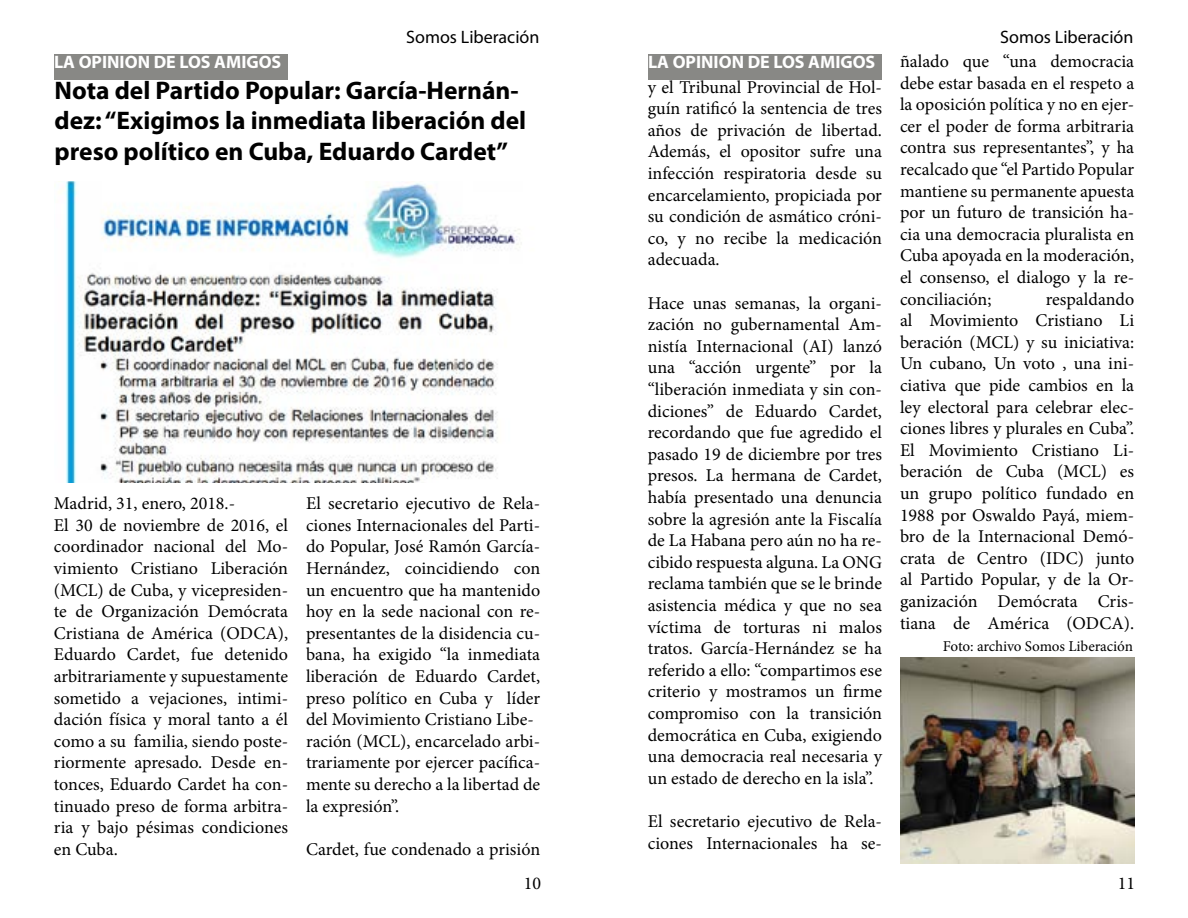
<style>
.page{position:relative;width:1188px;height:918px;background:#fff}
.page>*{position:absolute;margin:0;border:0;box-sizing:border-box;transform-origin:0 0}
.t1{font:700 25.5px/30.6px "Myriad Pro";color:#000}
.t2{font:18px/21.6px "Minion Pro";color:#000;text-align:justify}
.t3{font:700 18px "Myriad Pro";color:#fff}
.t4{font:18px "Myriad Pro";color:#000}
.t5{font:15px "Minion Pro";color:#000}
</style>
<div class="page">
<div style="left:54px;top:54px;width:234px;height:26px;background:#888885"></div>
<div style="left:648px;top:54px;width:234px;height:26px;background:#888885"></div>
<img style="left:65px;top:182px;width:457px;height:300px">
<img style="left:900px;top:657px;width:234px;height:207px">
<p class="t4" style="left:406px;top:26px;width:135px">Somos Liberación</p>
<p class="t4" style="left:1000px;top:26px;width:135px">Somos Liberación</p>
<p class="t3" style="left:54px;top:50px;width:229px">LA OPINION DE LOS AMIGOS</p>
<h1 class="t1" style="left:55px;top:74px;width:473px">Nota del Partido Popular: García-Hernán&shy;dez: “Exigimos la inmediata liberación del preso político en Cuba, Eduardo Cardet”</h1>
<p class="t2" style="left:54px;top:493px;width:236px;text-align:left">Madrid, 31, enero, 2018.-<br>El 30 de noviembre de 2016, el coordinador nacional del Mo&shy;vimiento Cristiano Liberación (MCL) de Cuba, y vicepresiden&shy;te de Organización Demócrata<br>Cristiana de América (ODCA),<br>Eduardo Cardet, fue detenido arbitrariamente y supuestamente sometido a vejaciones, intimi&shy;dación física y moral tanto a él como a su familia, siendo poste&shy;riormente apresado. Desde en&shy;tonces, Eduardo Cardet ha con&shy;tinuado preso de forma arbitra&shy;ria y bajo pésimas condiciones en Cuba.</p>
<p class="t2" style="left:306px;top:493px;width:236px;text-align:left">El secretario ejecutivo de Rela&shy;ciones Internacionales del Parti&shy;do Popular, José Ramón García-<br>Hernández, coincidiendo con un encuentro que ha mantenido hoy en la sede nacional con re&shy;presentantes de la disidencia cu&shy;bana, ha exigido “la inmediata liberación de Eduardo Cardet, preso político en Cuba y líder del Movimiento Cristiano Libe&shy;ración (MCL), encarcelado arbi&shy;trariamente por ejercer pacífica&shy;mente su derecho a la libertad de la expresión”.</p>
<p class="t2" style="left:306px;top:838px;width:236px">Cardet, fue condenado a prisión</p>
<p class="t2" style="left:524px;top:873px;width:19px">10</p>
<p class="t3" style="left:648px;top:50px;width:229px">LA OPINION DE LOS AMIGOS</p>
<p class="t2" style="left:648px;top:76px;width:236px">y el Tribunal Provincial de Hol&shy;guín ratificó la sentencia de tres años de privación de libertad.<br>Además, el opositor sufre una infección respiratoria desde su encarcelamiento, propiciada por su condición de asmático cróni&shy;co, y no recibe la medicación adecuada.</p>
<p class="t2" style="left:648px;top:292px;width:236px">Hace unas semanas, la organi&shy;zación no gubernamental Am&shy;nistía Internacional (AI) lanzó una “acción urgente” por la “liberación inmediata y sin con&shy;diciones” de Eduardo Cardet, recordando que fue agredido el pasado 19 de diciembre por tres presos. La hermana de Cardet, había presentado una denuncia sobre la agresión ante la Fiscalía de La Habana pero aún no ha re&shy;cibido respuesta alguna. La ONG reclama también que se le brinde asistencia médica y que no sea víctima de torturas ni malos tratos. García-Hernández se ha referido a ello: “compartimos ese criterio y mostramos un firme compromiso con la transición democrática en Cuba, exigiendo una democracia real necesaria y un estado de derecho en la isla”.</p>
<p class="t2" style="left:648px;top:811px;width:236px">El secretario ejecutivo de Rela&shy;ciones Internacionales ha se-</p>
<p class="t2" style="left:900px;top:51px;width:236px">ñalado que “una democracia debe estar basada en el respeto a la oposición política y no en ejer&shy;cer el poder de forma arbitraria contra sus representantes”, y ha recalcado que “el Partido Popular mantiene su permanente apuesta por un futuro de transición ha&shy;cia una democracia pluralista en Cuba apoyada en la moderación, el consenso, el dialogo y la re&shy;conciliación;</p>
<p class="t2" style="left:900px;top:288px;width:236px;text-indent:146px">respaldando al Movimiento Cristiano Li beración (MCL) y su iniciativa:<br>Un cubano, Un voto , una ini&shy;ciativa que pide cambios en la ley electoral para celebrar elec&shy;ciones libres y plurales en Cuba”.<br>El Movimiento Cristiano Li&shy;beración de Cuba (MCL) es un grupo político fundado en 1988 por Oswaldo Payá, miem&shy;bro de la Internacional Demó&shy;crata de Centro (IDC) junto al Partido Popular, y de la Or&shy;ganización Demócrata Cris&shy;tiana de América (ODCA).</p>
<p class="t5" style="left:943px;top:636px;width:192px">Foto: archivo Somos Liberación</p>
<p class="t2" style="left:1118px;top:873px;width:19px">11</p>
</div>
